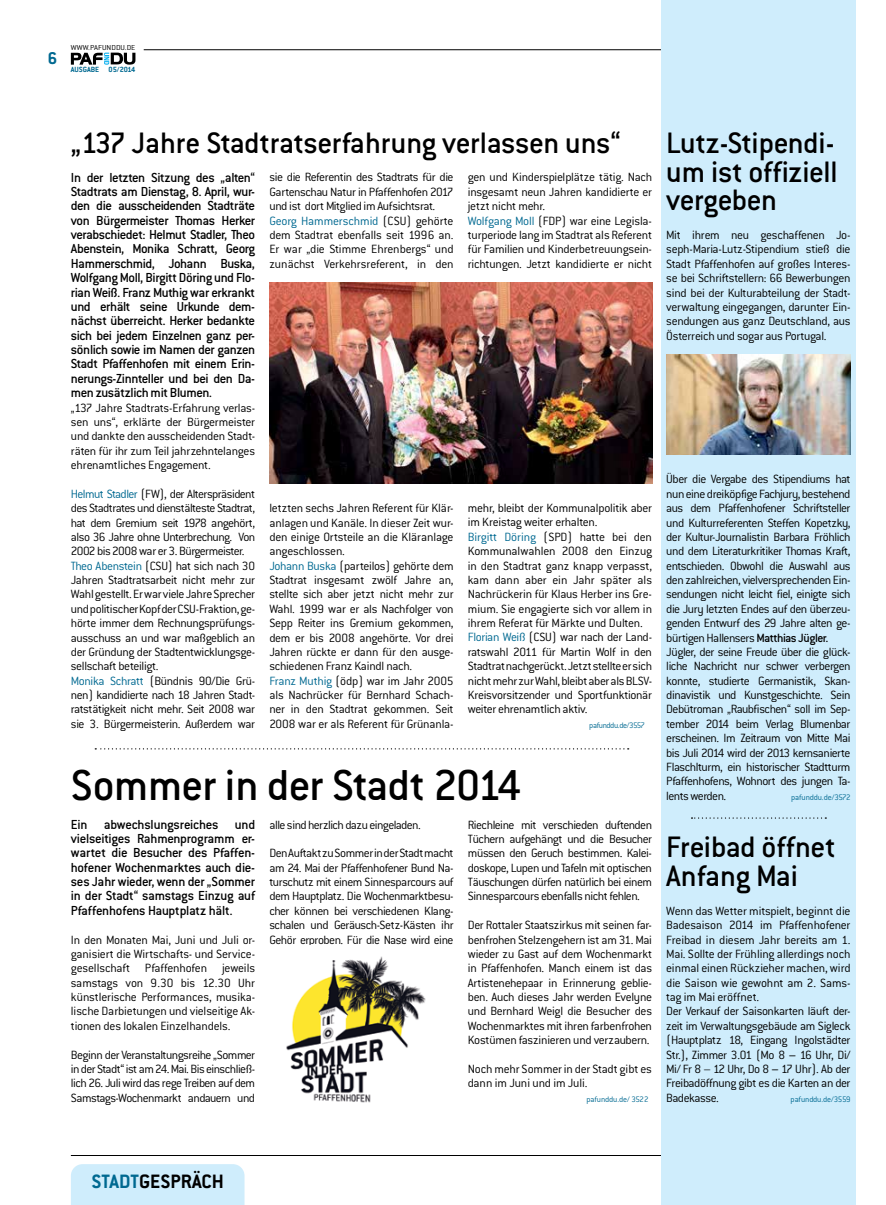
<style>
.page{position:relative;width:886px;height:1205px;background:#fff}
.page>*{position:absolute;margin:0;border:0;box-sizing:border-box;transform-origin:0 0}
.t1{font:500 47.5px "Conduit ITC Std";letter-spacing:-.02em;color:#000}
.t2{font:500 32.5px/28.8px "Conduit ITC Std";letter-spacing:-.01em;color:#000;text-align:justify}
.t3{font:700 21.25px "Conduit ITC Std";color:#000}
.t4{font:700 18.75px "Conduit ITC Std";color:#006991}
.t5{font:500 14.38px/14.4px "Conduit ITC Std";letter-spacing:-.02em;color:#000;text-align:justify}
.t6{font:300 13.12px/14.4px "Conduit ITC Std";letter-spacing:-.025em;color:#000}
.t7{font:300 8.75px "Conduit ITC Std";letter-spacing:-.02em;color:#006991}
.t8{font:300 8.75px "Conduit ITC Std";letter-spacing:-.045em;color:#006991}
.t9{font:700 8.25px "Conduit ITC Std";color:#006991}
.t10{font:300 7.88px "Conduit ITC Std";letter-spacing:.01em;color:#000;scale:1.1 1}
.s1{color:#006991}
.s2{font-weight:500}
</style>
<div class="page">
<hr style="left:885px;top:0;width:1px;height:1205px;background:#fffdec">
<svg style="left:71px;top:53px;width:64px;height:12px"></svg>
<hr style="left:144px;top:50px;width:706px;height:1px;background:#000">
<hr style="left:71px;top:1155px;width:779px;height:1px;background:#000">
<div style="left:661px;top:0;width:195px;height:1205px;background:#cfedfc"></div>
<div style="left:71px;top:1164px;width:173px;height:41px;background:#cfedfc"></div>
<svg style="left:95px;top:748px;width:534px;height:1px"></svg>
<img style="left:286px;top:956px;width:140px;height:147px">
<img style="left:666px;top:354px;width:184px;height:101px">
<img style="left:269px;top:282px;width:383px;height:201px">
<svg style="left:691px;top:817px;width:135px;height:2px"></svg>
<h3 class="t4" style="left:48px;top:47px;width:11px">6</h3>
<p class="t10" style="left:71px;top:42px;width:60px">WWW.PAFUNDDU.DE</p>
<p class="t9" style="left:71px;top:65px;width:66px">AUSGABE 05/2014</p>
<h2 class="t2" style="left:71px;top:127px;width:551px">„137 Jahre Stadtratserfahrung verlassen uns“</h2>
<p class="t5" style="left:71px;top:169px;width:186px">In der letzten Sitzung des „alten“ Stadtrats am Dienstag, 8. April, wur&shy;den die ausscheidenden Stadträte von Bürgermeister Thomas Herker verabschiedet: Helmut Stadler, Theo Abenstein, Monika Schratt, Georg Hammerschmid, Johann Buska, Wolfgang Moll, Birgitt Döring und Flo&shy;rian Weiß. Franz Muthig war erkrankt und erhält seine Urkunde dem&shy;nächst überreicht. Herker bedankte sich bei jedem Einzelnen ganz per&shy;sönlich sowie im Namen der ganzen Stadt Pfaffenhofen mit einem Erin&shy;nerungs-Zinnteller und bei den Da&shy;men zusätzlich mit Blumen.</p>
<p class="t6" style="left:71px;top:400px;width:186px;text-align:justify">„137 Jahre Stadtrats-Erfahrung verlas&shy;sen uns“, erklärte der Bürgermeister und dankte den ausscheidenden Stadt&shy;räten für ihr zum Teil jahrzehntelanges ehrenamtliches Engagement.</p>
<p class="t6" style="left:71px;top:486px;width:186px"><span class="s1">Helmut Stadler</span> (FW), der Alterspräsident des Stadtrates und dienstälteste Stadtrat, hat dem Gremium seit 1978 angehört, also 36 Jahre ohne Unterbrechung. Von 2002 bis 2008 war er 3. Bürgermeister.<br><span class="s1">Theo Abenstein</span> (CSU) hat sich nach 30<br>Jahren Stadtratsarbeit nicht mehr zur Wahl gestellt. Er war viele Jahre Sprecher und politischer Kopf der CSU-Fraktion, ge&shy;hörte immer dem Rechnungsprüfungs&shy;ausschuss an und war maßgeblich an der Gründung der Stadtentwicklungsge&shy;sellschaft beteiligt.<br><span class="s1">Monika Schratt</span> (Bündnis 90/Die Grü&shy;nen) kandidierte nach 18 Jahren Stadt&shy;ratstätigkeit nicht mehr. Seit 2008 war sie 3. Bürgermeisterin. Außerdem war</p>
<p class="t6" style="left:269px;top:170px;width:186px">sie die Referentin des Stadtrats für die Gartenschau Natur in Pfaffenhofen 2017 und ist dort Mitglied im Aufsichtsrat.<br><span class="s1">Georg Hammerschmid</span> (CSU) gehörte dem Stadtrat ebenfalls seit 1996 an.<br>Er war „die Stimme Ehrenbergs“ und zunächst Verkehrsreferent, in den</p>
<p class="t6" style="left:468px;top:170px;width:186px">gen und Kinderspielplätze tätig. Nach insgesamt neun Jahren kandidierte er jetzt nicht mehr.<br><span class="s1">Wolfgang Moll</span> (FDP) war eine Legisla&shy;turperiode lang im Stadtrat als Referent für Familien und Kinderbetreuungsein&shy;richtungen. Jetzt kandidierte er nicht</p>
<p class="t6" style="left:269px;top:500px;width:186px">letzten sechs Jahren Referent für Klär&shy;anlagen und Kanäle. In dieser Zeit wur&shy;den einige Ortsteile an die Kläranlage angeschlossen.<br><span class="s1">Johann Buska</span> (parteilos) gehörte dem Stadtrat insgesamt zwölf Jahre an, stellte sich aber jetzt nicht mehr zur Wahl. 1999 war er als Nachfolger von Sepp Reiter ins Gremium gekommen, dem er bis 2008 angehörte. Vor drei Jahren rückte er dann für den ausge&shy;schiedenen Franz Kaindl nach.<br><span class="s1">Franz Muthig</span> (ödp) war im Jahr 2005 als Nachrücker für Bernhard Schach&shy;ner in den Stadtrat gekommen. Seit 2008 war er als Referent für Grünanla-</p>
<p class="t6" style="left:468px;top:500px;width:186px">mehr, bleibt der Kommunalpolitik aber im Kreistag weiter erhalten.<br><span class="s1">Birgitt Döring</span> (SPD) hatte bei den Kommunalwahlen 2008 den Einzug in den Stadtrat ganz knapp verpasst, kam dann aber ein Jahr später als Nachrückerin für Klaus Herber ins Gre&shy;mium. Sie engagierte sich vor allem in ihrem Referat für Märkte und Dulten.<br><span class="s1">Florian Weiß</span> (CSU) war nach der Land&shy;ratswahl 2011 für Martin Wolf in den Stadtrat nachgerückt. Jetzt stellte er sich nicht mehr zur Wahl, bleibt aber als BLSV-Kreisvorsitzender und Sportfunktionär weiter ehrenamtlich aktiv.</p>
<p class="t8" style="left:589px;top:720px;width:57px">pafunddu.de/3557</p>
<h1 class="t1" style="left:71px;top:756px;width:452px">Sommer in der Stadt 2014</h1>
<p class="t5" style="left:71px;top:816px;width:186px">Ein abwechslungsreiches und vielseitiges Rahmenprogramm er&shy;wartet die Besucher des Pfaffen&shy;hofener Wochenmarktes auch die&shy;ses Jahr wieder, wenn der „Sommer in der Stadt“ samstags Einzug auf Pfaffenhofens Hauptplatz hält.</p>
<p class="t6" style="left:71px;top:932px;width:186px;text-align:justify">In den Monaten Mai, Juni und Juli or&shy;ganisiert die Wirtschafts- und Service&shy;gesellschaft Pfaffenhofen jeweils samstags von 9.30 bis 12.30 Uhr künstlerische Performances, musika&shy;lische Darbietungen und vielseitige Ak&shy;tionen des lokalen Einzelhandels.</p>
<p class="t6" style="left:71px;top:1047px;width:186px;text-align:justify">Beginn der Veranstaltungsreihe „Sommer in der Stadt“ ist am 24. Mai. Bis einschließ&shy;lich 26. Juli wird das rege Treiben auf dem Samstags-Wochenmarkt andauern und</p>
<p class="t6" style="left:269px;top:810px;width:186px;line-height:28.8px">alle sind herzlich dazu eingeladen.<br>Den Auftakt zu Sommer in der Stadt macht</p>
<p class="t6" style="left:269px;top:860px;width:186px;text-align:justify">am 24. Mai der Pfaffenhofener Bund Na&shy;turschutz mit einem Sinnesparcours auf dem Hauptplatz. Die Wochenmarktbesu&shy;cher können bei verschiedenen Klang&shy;schalen und Geräusch-Setz-Kästen ihr Gehör erproben. Für die Nase wird eine</p>
<p class="t6" style="left:468px;top:817px;width:186px;text-align:justify">Riechleine mit verschieden duftenden Tüchern aufgehängt und die Besucher müssen den Geruch bestimmen. Kalei&shy;doskope, Lupen und Tafeln mit optischen Täuschungen dürfen natürlich bei einem Sinnesparcours ebenfalls nicht fehlen.</p>
<p class="t6" style="left:468px;top:917px;width:186px;text-align:justify">Der Rottaler Staatszirkus mit seinen far&shy;benfrohen Stelzengehern ist am 31. Mai wieder zu Gast auf dem Wochenmarkt in Pfaffenhofen. Manch einem ist das Artistenehepaar in Erinnerung geblie&shy;ben. Auch dieses Jahr werden Evelyne und Bernhard Weigl die Besucher des Wochenmarktes mit ihren farbenfrohen Kostümen faszinieren und verzaubern.</p>
<p class="t6" style="left:468px;top:1061px;width:186px">Noch mehr Sommer in der Stadt gibt es dann im Juni und im Juli.</p>
<p class="t7" style="left:586px;top:1093px;width:63px">pafunddu.de/ 3522</p>
<h2 class="t2" style="left:666px;top:127px;width:173px">Lutz-Stipendi&shy;um ist offiziell vergeben</h2>
<p class="t6" style="left:666px;top:227px;width:186px;text-align:justify">Mit ihrem neu geschaffenen Jo&shy;seph-Maria-Lutz-Stipendium stieß die Stadt Pfaffenhofen auf großes Interes&shy;se bei Schriftstellern: 66 Bewerbungen sind bei der Kulturabteilung der Stadt&shy;verwaltung eingegangen, darunter Ein&shy;sendungen aus ganz Deutschland, aus Österreich und sogar aus Portugal.</p>
<p class="t6" style="left:666px;top:472px;width:186px">Über die Vergabe des Stipendiums hat nun eine dreiköpfige Fachjury, bestehend aus dem Pfaffenhofener Schriftsteller und Kulturreferenten Steffen Kopetzky, der Kultur-Journalistin Barbara Fröhlich und dem Literaturkritiker Thomas Kraft, entschieden. Obwohl die Auswahl aus den zahlreichen, vielversprechenden Ein&shy;sendungen nicht leicht fiel, einigte sich die Jury letzten Endes auf den überzeu&shy;genden Entwurf des 29 Jahre alten ge&shy;bürtigen Hallensers <span class="s2">Matthias Jügler.<br></span>Jügler, der seine Freude über die glück&shy;liche Nachricht nur schwer verbergen konnte, studierte Germanistik, Skan&shy;dinavistik und Kunstgeschichte. Sein Debütroman „Raubfischen“ soll im Sep&shy;tember 2014 beim Verlag Blumenbar erscheinen. Im Zeitraum von Mitte Mai bis Juli 2014 wird der 2013 kernsanierte Flaschlturm, ein historischer Stadtturm Pfaffenhofens, Wohnort des jungen Ta&shy;lents werden.</p>
<p class="t7" style="left:791px;top:792px;width:61px">pafunddu.de/3572</p>
<h2 class="t2" style="left:666px;top:832px;width:171px">Freibad öffnet<br>Anfang Mai</h2>
<p class="t6" style="left:666px;top:903px;width:186px">Wenn das Wetter mitspielt, beginnt die Badesaison 2014 im Pfaffenhofener Freibad in diesem Jahr bereits am 1.<br>Mai. Sollte der Frühling allerdings noch einmal einen Rückzieher machen, wird die Saison wie gewohnt am 2. Sams&shy;tag im Mai eröffnet.<br>Der Verkauf der Saisonkarten läuft der&shy;zeit im Verwaltungsgebäude am Sigleck (Hauptplatz 18, Eingang Ingolstädter Str.), Zimmer 3.01 (Mo 8 <span class="s2">–</span> 16 Uhr, Di/ Mi/ Fr 8 – 12 Uhr, Do 8 <span class="s2">–</span> 17 Uhr). Ab der Freibadöffnung gibt es die Karten an der Badekasse.</p>
<p class="t7" style="left:790px;top:1093px;width:61px">pafunddu.de/3559</p>
<h3 class="t3" style="left:91px;top:1169px;width:134px"><span class="s1">STADT</span>GESPRÄCH</h3>
</div>
